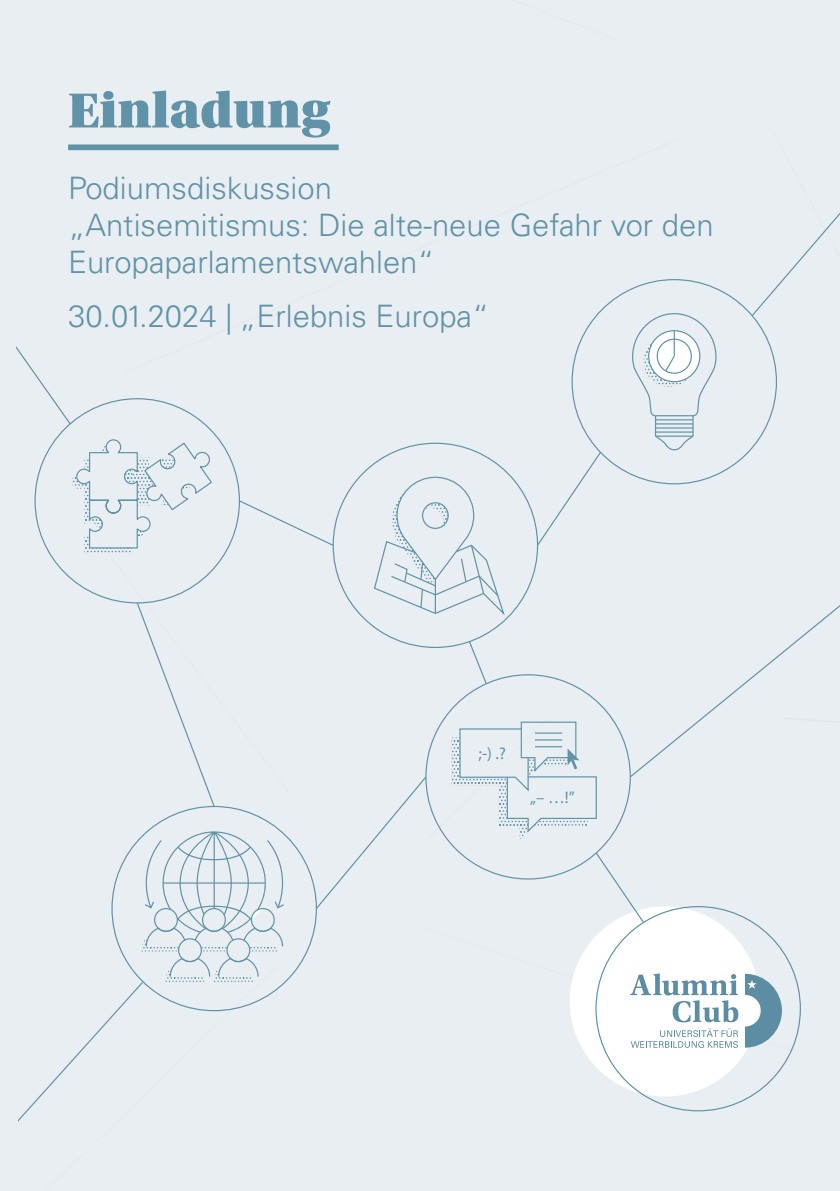
<style>
.page{position:relative;width:840px;height:1191px;background:#fff}
.page>*{position:absolute;margin:0;border:0;box-sizing:border-box;transform-origin:0 0}
.t1{font:52px "Utopia Std Black Headline";color:#6093a8}
.t2{font:300 31px/37.2px "Univers LT Pro 45";color:#6093a8}
.t3{font:16.8px "Univers";color:#6093a8}
</style>
<div class="page">
<div style="left:0;top:0;width:839px;height:1191px;background:#e9eef2"></div>
<svg style="left:128px;top:965px;width:149px;height:47px"></svg>
<svg style="left:102px;top:546px;width:128px;height:58px"></svg>
<svg style="left:724px;top:927px;width:72px;height:125px"></svg>
<div style="left:569px;top:906px;width:190px;height:190px;background:#fff;border-radius:50%"></div>
<svg style="left:238px;top:500px;width:94px;height:46px"></svg>
<svg style="left:535px;top:451px;width:66px;height:96px"></svg>
<svg style="left:136px;top:601px;width:80px;height:207px"></svg>
<svg style="left:18px;top:980px;width:126px;height:142px"></svg>
<svg style="left:644px;top:606px;width:195px;height:161px"></svg>
<svg style="left:750px;top:214px;width:89px;height:191px"></svg>
<svg style="left:467px;top:640px;width:20px;height:45px"></svg>
<svg style="left:16px;top:346px;width:56px;height:79px"></svg>
<svg style="left:314px;top:715px;width:330px;height:209px"></svg>
<svg style="left:72px;top:439px;width:141px;height:114px"></svg>
<svg style="left:632px;top:313px;width:85px;height:138px"></svg>
<hr style="left:655px;top:415px;width:37px;height:1px;background:#6093a8">
<hr style="left:655px;top:435px;width:37px;height:2px;background:#6093a8">
<hr style="left:655px;top:431px;width:37px;height:2px;background:#6093a8">
<hr style="left:655px;top:427px;width:37px;height:1px;background:#6093a8">
<hr style="left:655px;top:423px;width:37px;height:1px;background:#6093a8">
<hr style="left:655px;top:419px;width:37px;height:1px;background:#6093a8">
<svg style="left:374px;top:476px;width:131px;height:140px"></svg>
<div style="left:178px;top:938px;width:24px;height:24px;border:1px solid #6093a8;border-radius:50%"></div>
<div style="left:226px;top:938px;width:24px;height:24px;border:1px solid #6093a8;border-radius:50%"></div>
<svg style="left:165px;top:957px;width:94px;height:24px"></svg>
<svg style="left:141px;top:831px;width:143px;height:120px"></svg>
<div style="left:251px;top:908px;width:23px;height:24px;border:1px solid #6093a8;border-radius:50%"></div>
<svg style="left:745px;top:973px;width:36px;height:74px"></svg>
<svg style="left:630px;top:1028px;width:107px;height:19px"></svg>
<svg style="left:630px;top:973px;width:108px;height:49px"></svg>
<div style="left:68px;top:144px;width:270px;height:6px;background:#6093a8"></div>
<h1 class="t1" style="left:68px;top:83px;width:263px">Einladung</h1>
<p class="t2" style="left:68px;top:168px;width:646px">Podiumsdiskussion<br>„Antisemitismus: Die alte-neue Gefahr vor den<br>Europaparlamentswahlen“</p>
<p class="t2" style="left:68px;top:297px;width:422px">30.01.2024 | „Erlebnis Europa“</p>
<p class="t3" style="left:478px;top:743px;width:29px">;-) .?</p>
<p class="t3" style="left:530px;top:787px;width:46px">„– …!”</p>
</div>
